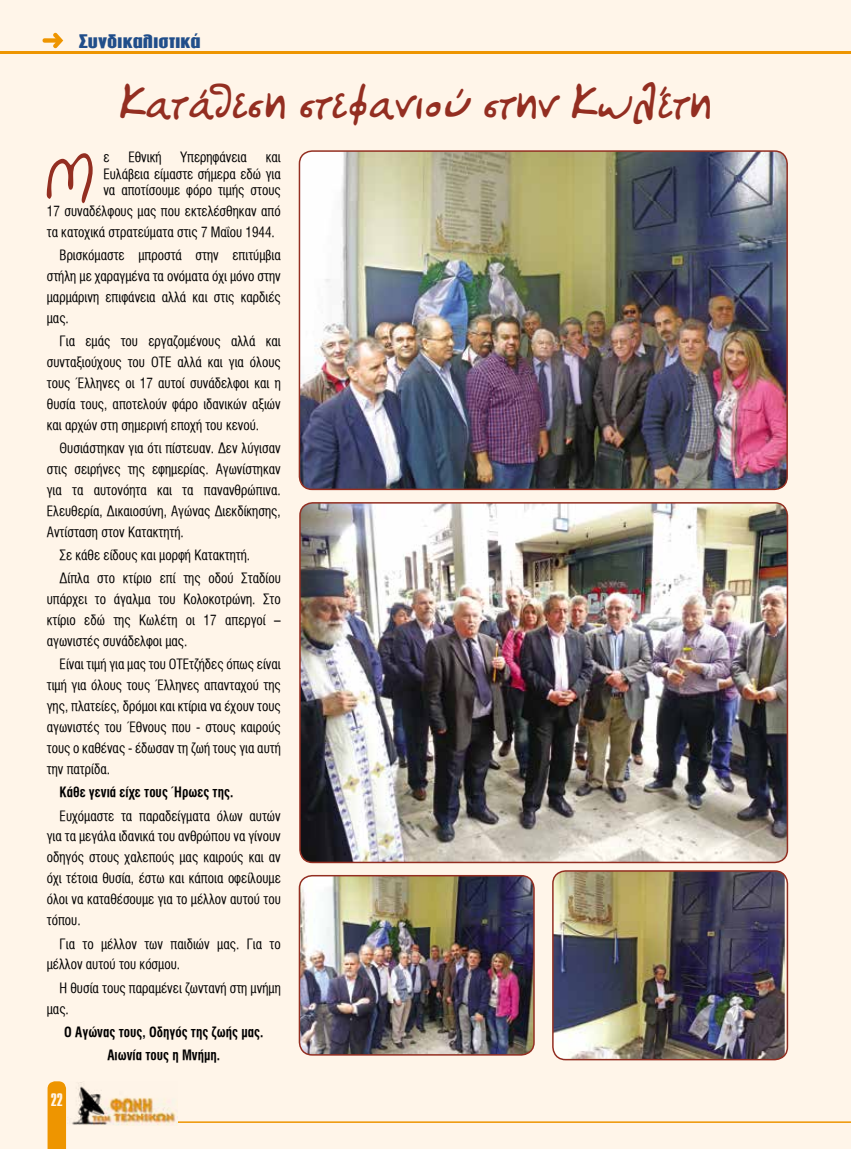
<style>
.page{position:relative;width:851px;height:1149px;background:#fff}
.page>*{position:absolute;margin:0;border:0;box-sizing:border-box;transform-origin:0 0}
.t1{font:700 61.05px "PF Libera";color:#932e21;scale:.95 1}
.t2{font:700 47.25px "PF Libera";color:#932e21;scale:.95 1}
.t3{font:800 19.5px "CF Eteocles";color:#215298;scale:1.2 1}
.t4{font:15.6px "CF Compacta BT Roman";color:#fff}
.t5{font:14.25px/21px "UB Helvetica Cond";color:#000;text-align:justify;scale:.95 1}
.t6{font:14.25px/23.1px "UB Helvetica Cond Bold";color:#000;text-align:center;scale:.95 1}
</style>
<div class="page">
<div style="left:0;top:0;width:850px;height:1148px;background:#fff5e9"></div>
<img style="left:299px;top:151px;width:488px;height:338px">
<div style="left:299px;top:150px;width:488px;height:340px;border:2px solid #932e21;border-radius:13px"></div>
<img style="left:299px;top:877px;width:235px;height:177px">
<div style="left:299px;top:874px;width:235px;height:181px;border:2px solid #932e21;border-radius:13px"></div>
<img style="left:552px;top:872px;width:232px;height:187px">
<div style="left:552px;top:869px;width:236px;height:190px;border:2px solid #932e21;border-radius:13px"></div>
<img style="left:300px;top:502px;width:487px;height:360px">
<div style="left:299px;top:502px;width:489px;height:360px;border:2px solid #932e21;border-radius:13px"></div>
<h3 class="t3" style="left:79px;top:31px;width:103px">Συνδικαλιστικά</h3>
<h2 class="t2" style="left:121px;top:72px;width:625px">Κατάθεση στεφανιού στην Κωλέτη</h2>
<h1 class="t1" style="left:46px;top:138px;width:53px">Μ</h1>
<p class="t5" style="left:103px;top:147px;width:8px">ε</p>
<p class="t5" style="left:128px;top:147px;width:37px">Εθνική</p>
<p class="t5" style="left:180px;top:147px;width:71px">Υπερηφάνεια</p>
<p class="t5" style="left:103px;top:149px;width:188px;line-height:16.5px;text-indent:162px">και Ευλάβεια είμαστε σήμερα εδώ για να αποτίσουμε φόρο τιμής στους</p>
<p class="t5" style="left:47px;top:201px;width:248px">17 συναδέλφους μας που εκτελέσθηκαν από τα κατοχικά στρατεύματα στις 7 Μαΐου 1944.</p>
<p class="t5" style="left:47px;top:245px;width:248px;text-indent:13px">Βρισκόμαστε μπροστά στην επιτύμβια στήλη με χαραγμένα τα ονόματα όχι μόνο στην μαρμάρινη επιφάνεια αλλά και στις καρδιές μας.</p>
<p class="t5" style="left:47px;top:331px;width:248px;text-indent:13px">Για εμάς του εργαζομένους αλλά και συνταξιούχους του ΟΤΕ αλλά και για όλους τους Έλληνες οι 17 αυτοί συνάδελφοι και η θυσία τους, αποτελούν φάρο ιδανικών αξιών και αρχών στη σημερινή εποχή του κενού.</p>
<p class="t5" style="left:47px;top:438px;width:248px;text-indent:13px">Θυσιάστηκαν για ότι πίστευαν. Δεν λύγισαν στις σειρήνες της εφημερίας. Αγωνίστηκαν για τα αυτονόητα και τα πανανθρώπινα.<br>Ελευθερία, Δικαιοσύνη, Αγώνας Διεκδίκησης, Αντίσταση στον Κατακτητή.</p>
<p class="t5" style="left:60px;top:543px;width:234px;line-height:23.1px">Σε κάθε είδους και μορφή Κατακτητή.<br>Δίπλα στο κτίριο επί της οδού Σταδίου</p>
<p class="t5" style="left:47px;top:589px;width:248px">υπάρχει το άγαλμα του Κολοκοτρώνη. Στο κτίριο εδώ της Κωλέτη οι 17 απεργοί – αγωνιστές συνάδελφοι μας.</p>
<p class="t5" style="left:47px;top:654px;width:248px;text-indent:13px">Είναι τιμή για μας του ΟΤΕτζήδες όπως είναι τιμή για όλους τους Έλληνες απανταχού της γης, πλατείες, δρόμοι και κτίρια να έχουν τους αγωνιστές του Έθνους που - στους καιρούς τους ο καθένας - έδωσαν τη ζωή τους για αυτή την πατρίδα.</p>
<p class="t6" style="left:60px;top:780px;width:184px">Κάθε γενιά είχε τους Ήρωες της.</p>
<p class="t5" style="left:47px;top:805px;width:248px;text-indent:13px">Ευχόμαστε τα παραδείγματα όλων αυτών για τα μεγάλα ιδανικά του ανθρώπου να γίνουν οδηγός στους χαλεπούς μας καιρούς και αν όχι τέτοια θυσία, έστω και κάποια οφείλουμε όλοι να καταθέσουμε για το μέλλον αυτού του τόπου.</p>
<p class="t5" style="left:47px;top:932px;width:248px;text-indent:13px">Για το μέλλον των παιδιών μας. Για το μέλλον αυτού του κόσμου.</p>
<p class="t5" style="left:47px;top:976px;width:248px;text-indent:13px">Η θυσία τους παραμένει ζωντανή στη μνήμη μας.</p>
<p class="t6" style="left:64px;top:1019px;width:211px">Ο Αγώνας τους, Οδηγός της ζωής μας.<br>Αιωνία τους η Μνήμη.</p>
<p class="t4" style="left:51px;top:1090px;width:13px">22</p>
</div>
